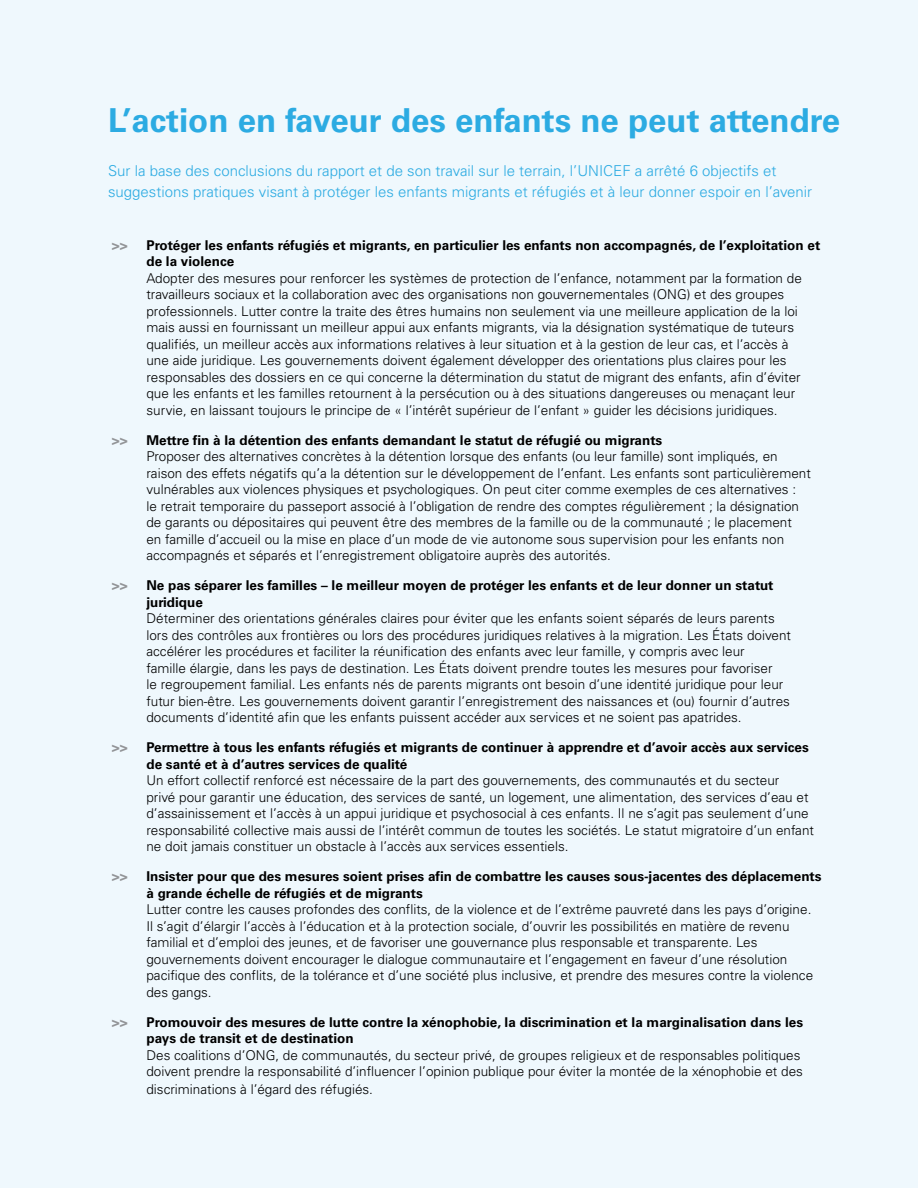
<style>
.page{position:relative;width:918px;height:1188px;background:#e9f5fd}
.page>*{position:absolute;margin:0;border:0;box-sizing:border-box;transform-origin:0 0}
.t1{font:700 33px "Univers LT Std";color:#2cabe2}
.t2{font:300 15px/21px "Univers LT Std";color:#2cabe2}
.t3{font:300 13.5px/16.5px "Univers LT Std";color:#000}
.t4{font:700 13.5px/16.5px "Univers LT Std";color:#000}
.t5{font:700 13.5px "Univers LT Std";color:#939598}
</style>
<div class="page">
<h1 class="t1" style="left:108px;top:101px;width:734px">L’action en faveur des enfants ne peut attendre</h1>
<p class="t2" style="left:108px;top:160px;width:706px">Sur la base des conclusions du rapport et de son travail sur le terrain, l’UNICEF a arrêté 6 objectifs et suggestions pratiques visant à protéger les enfants migrants et réfugiés et à leur donner espoir en l’avenir</p>
<p class="t5" style="left:112px;top:237px;width:17px">&gt;&gt;</p>
<p class="t4" style="left:146px;top:237px;width:675px">Protéger les enfants réfugiés et migrants, en particulier les enfants non accompagnés, de l’exploitation et de la violence</p>
<p class="t3" style="left:146px;top:270px;width:657px">Adopter des mesures pour renforcer les systèmes de protection de l’enfance, notamment par la formation de travailleurs sociaux et la collaboration avec des organisations non gouvernementales (ONG) et des groupes professionnels. Lutter contre la traite des êtres humains non seulement via une meilleure application de la loi mais aussi en fournissant un meilleur appui aux enfants migrants, via la désignation systématique de tuteurs qualifiés, un meilleur accès aux informations relatives à leur situation et à la gestion de leur cas, et l’accès à une aide juridique. Les gouvernements doivent également développer des orientations plus claires pour les responsables des dossiers en ce qui concerne la détermination du statut de migrant des enfants, afin d’éviter que les enfants et les familles retournent à la persécution ou à des situations dangereuses ou menaçant leur survie, en laissant toujours le principe de « l’intérêt supérieur de l’enfant » guider les décisions juridiques.</p>
<p class="t5" style="left:112px;top:432px;width:17px">&gt;&gt;</p>
<p class="t4" style="left:146px;top:432px;width:517px">Mettre fin à la détention des enfants demandant le statut de réfugié ou migrants</p>
<p class="t3" style="left:146px;top:448px;width:666px">Proposer des alternatives concrètes à la détention lorsque des enfants (ou leur famille) sont impliqués, en raison des effets négatifs qu’a la détention sur le développement de l’enfant. Les enfants sont particulièrement vulnérables aux violences physiques et psychologiques. On peut citer comme exemples de ces alternatives :<br>le retrait temporaire du passeport associé à l’obligation de rendre des comptes régulièrement ; la désignation de garants ou dépositaires qui peuvent être des membres de la famille ou de la communauté ; le placement<br>en famille d’accueil ou la mise en place d’un mode de vie autonome sous supervision pour les enfants non accompagnés et séparés et l’enregistrement obligatoire auprès des autorités.</p>
<p class="t5" style="left:112px;top:577px;width:17px">&gt;&gt;</p>
<p class="t4" style="left:146px;top:577px;width:629px">Ne pas séparer les familles – le meilleur moyen de protéger les enfants et de leur donner un statut juridique</p>
<p class="t3" style="left:146px;top:610px;width:646px">Déterminer des orientations générales claires pour éviter que les enfants soient séparés de leurs parents lors des contrôles aux frontières ou lors des procédures juridiques relatives à la migration. Les États doivent accélérer les procédures et faciliter la réunification des enfants avec leur famille, y compris avec leur<br>famille élargie, dans les pays de destination. Les États doivent prendre toutes les mesures pour favoriser<br>le regroupement familial. Les enfants nés de parents migrants ont besoin d’une identité juridique pour leur futur bien-être. Les gouvernements doivent garantir l’enregistrement des naissances et (ou) fournir d’autres documents d’identité afin que les enfants puissent accéder aux services et ne soient pas apatrides.</p>
<p class="t5" style="left:112px;top:739px;width:17px">&gt;&gt;</p>
<p class="t4" style="left:146px;top:739px;width:664px">Permettre à tous les enfants réfugiés et migrants de continuer à apprendre et d’avoir accès aux services de santé et à d’autres services de qualité</p>
<p class="t3" style="left:146px;top:772px;width:669px">Un effort collectif renforcé est nécessaire de la part des gouvernements, des communautés et du secteur<br>privé pour garantir une éducation, des services de santé, un logement, une alimentation, des services d’eau et d’assainissement et l’accès à un appui juridique et psychosocial à ces enfants. Il ne s’agit pas seulement d’une responsabilité collective mais aussi de l’intérêt commun de toutes les sociétés. Le statut migratoire d’un enfant ne doit jamais constituer un obstacle à l’accès aux services essentiels.</p>
<p class="t5" style="left:112px;top:868px;width:17px">&gt;&gt;</p>
<p class="t4" style="left:146px;top:868px;width:677px">Insister pour que des mesures soient prises afin de combattre les causes sous-jacentes des déplacements à grande échelle de réfugiés et de migrants</p>
<p class="t3" style="left:146px;top:901px;width:668px">Lutter contre les causes profondes des conflits, de la violence et de l’extrême pauvreté dans les pays d’origine.<br>Il s’agit d’élargir l’accès à l’éducation et à la protection sociale, d’ouvrir les possibilités en matière de revenu familial et d’emploi des jeunes, et de favoriser une gouvernance plus responsable et transparente. Les gouvernements doivent encourager le dialogue communautaire et l’engagement en faveur d’une résolution pacifique des conflits, de la tolérance et d’une société plus inclusive, et prendre des mesures contre la violence des gangs.</p>
<p class="t5" style="left:112px;top:1014px;width:17px">&gt;&gt;</p>
<p class="t4" style="left:146px;top:1014px;width:658px">Promouvoir des mesures de lutte contre la xénophobie, la discrimination et la marginalisation dans les pays de transit et de destination</p>
<p class="t3" style="left:146px;top:1046px;width:658px">Des coalitions d’ONG, de communautés, du secteur privé, de groupes religieux et de responsables politiques doivent prendre la responsabilité d’influencer l’opinion publique pour éviter la montée de la xénophobie et des</p>
<p class="t3" style="left:146px;top:1081px;width:228px">discriminations à l’égard des réfugiés.</p>
</div>
